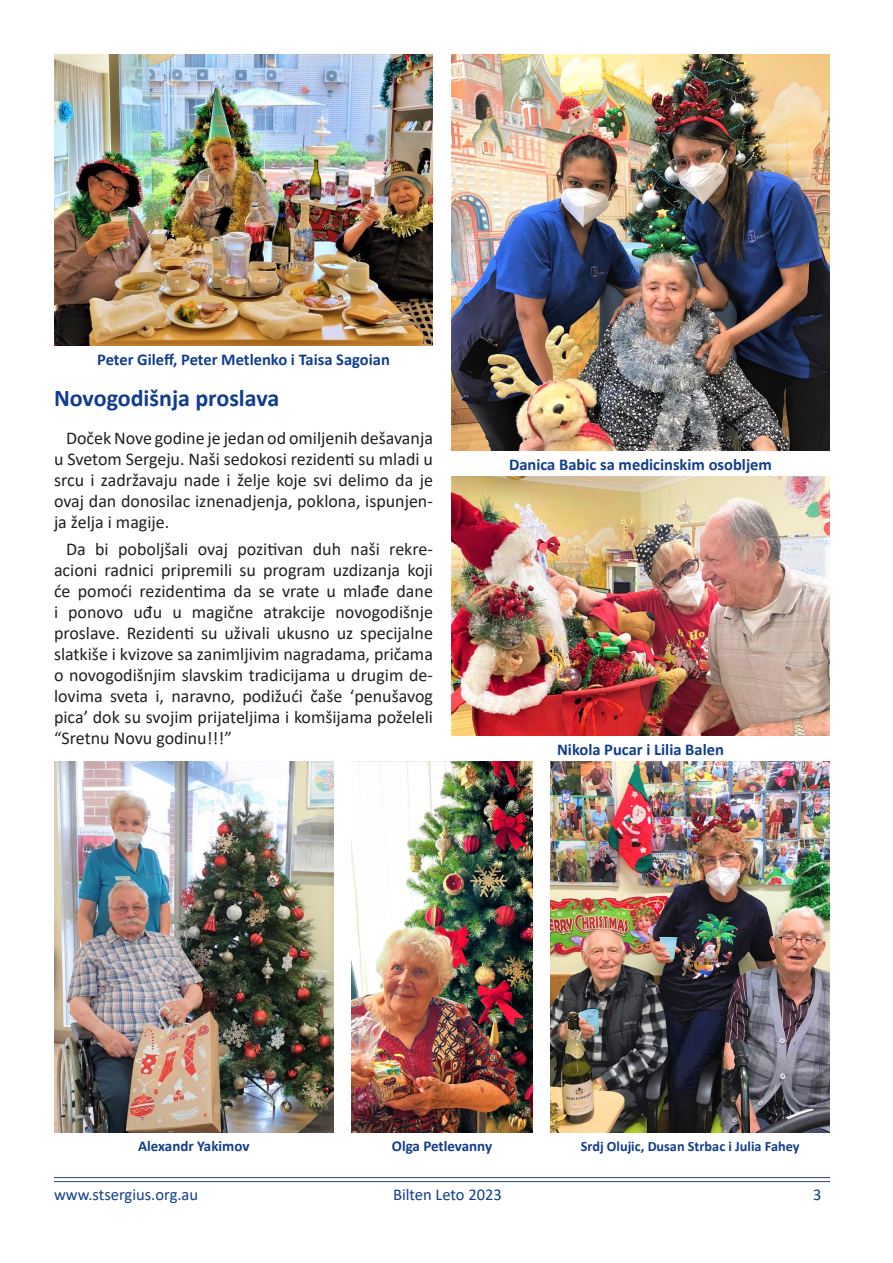
<style>
.page{position:relative;width:893px;height:1263px;background:#fff}
.page>*{position:absolute;margin:0;border:0;box-sizing:border-box;transform-origin:0 0}
.subtitle{font:700 24px "Calibri";color:#113d8d}
.t1{font:18px/21px "Calibri";color:#231f20;text-align:justify}
.Photos{font:700 16.5px "Calibri";color:#113d8d}
.t2{font:16.5px "Calibri";color:#113d8d}
.Photos-2{font:700 15px "Calibri";color:#113d8d}
.Photos-3{font:700 14.25px "Calibri";color:#113d8d}
</style>
<div class="page">
<hr style="left:54px;top:1181px;width:776px;height:1px;background:#263f8c">
<hr style="left:54px;top:1177px;width:776px;height:1px;background:#263f8c">
<img style="left:451px;top:477px;width:379px;height:259px">
<img style="left:54px;top:54px;width:379px;height:292px">
<img style="left:451px;top:54px;width:379px;height:397px">
<img style="left:550px;top:762px;width:280px;height:371px">
<img style="left:54px;top:762px;width:280px;height:371px">
<img style="left:352px;top:762px;width:180px;height:371px">
<p class="Photos" style="left:97px;top:348px;width:294px">Peter Gileff, Peter Metlenko i Taisa Sagoian</p>
<p class="subtitle" style="left:54px;top:381px;width:227px">Novogodišnja proslava</p>
<p class="t1" style="left:54px;top:427px;width:380px;text-indent:12px">Doček Nove godine je jedan od omiljenih dešavanja u Svetom Sergeju. Naši sedokosi rezidenti su mladi u srcu i zadržavaju nade i želje koje svi delimo da je ovaj dan donosilac iznenadjenja, poklona, ispunjen&shy;ja želja i magije.</p>
<p class="t1" style="left:54px;top:538px;width:380px;text-indent:12px">Da bi poboljšali ovaj pozitivan duh naši rekre&shy;acioni radnici pripremili su program uzdizanja koji će pomoći rezidentima da se vrate u mlađe dane i ponovo uđu u magične atrakcije novogodišnje proslave. Rezidenti su uživali ukusno uz specijalne slatkiše i kvizove sa zanimljivim nagradama, pričama o novogodišnjim slavskim tradicijama u drugim de&shy;lovima sveta i, naravno, podižući čaše ‘penušavog pica’ dok su svojim prijateljima i komšijama poželeli “Sretnu Novu godinu!!!”</p>
<p class="Photos" style="left:509px;top:453px;width:264px">Danica Babic sa medicinskim osobljem</p>
<p class="Photos" style="left:557px;top:738px;width:168px">Nikola Pucar i Lilia Balen</p>
<p class="Photos-2" style="left:138px;top:1136px;width:113px">Alexandr Yakimov</p>
<p class="Photos-2" style="left:392px;top:1136px;width:102px">Olga Petlevanny</p>
<p class="Photos-3" style="left:581px;top:1136px;width:220px">Srdj Olujic, Dusan Strbac i Julia Fahey</p>
<p class="t2" style="left:54px;top:1183px;width:146px">www.stsergius.org.au</p>
<p class="t2" style="left:393px;top:1183px;width:110px">Bilten Leto 2023</p>
<p class="t2" style="left:813px;top:1183px;width:10px">3</p>
</div>
